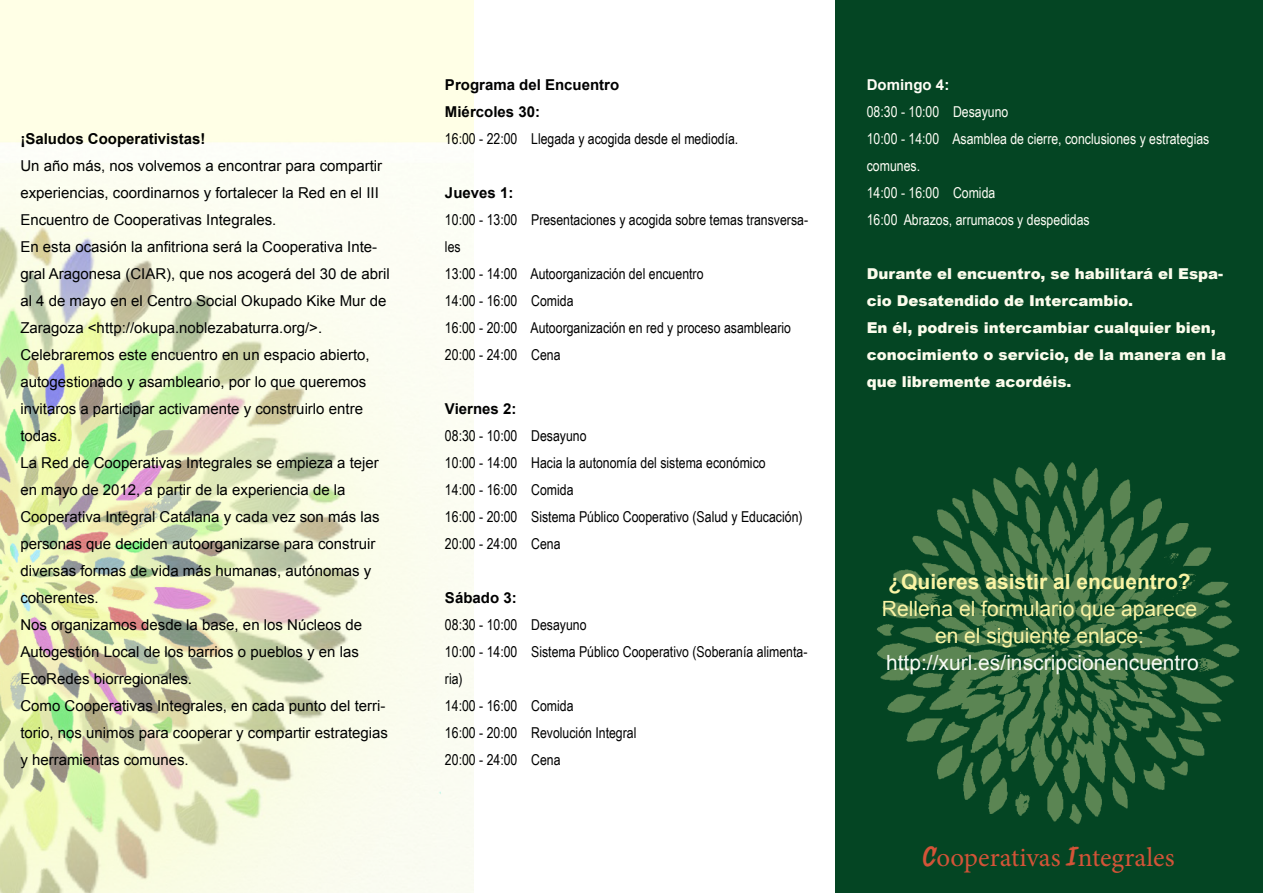
<style>
.page{position:relative;width:1263px;height:893px;background:#fff}
.page>*{position:absolute;margin:0;border:0;box-sizing:border-box;transform-origin:0 0}
.t1{font:27px "Minion Pro";color:#d35438}
.t2{font:21px/27px "Arial";color:#faf4a5;text-align:center}
.t3{font:21px "Arial";color:#f8fbf4}
.t4{font:700 21px "Arial";color:#faf4a5}
.t5{font:15px/27px "Arial";color:#000101}
.t6{font:15px/27px "Arial Narrow";color:#000101}
.t7{font:900 15px/27px "Arial";color:#fcfcec}
.t8{font:15px/27px "Arial Narrow";color:#fffef6}
.t9{font:700 15px/27px "Arial";color:#000101}
.t10{font:700 15px "Arial";color:#fffef6}
.s1{font-family:"Frankentype Personal Use Only"}
</style>
<div class="page">
<img style="left:0;top:0;width:474px;height:893px">
<div style="left:836px;top:0;width:427px;height:893px;background:#044523"></div>
<img style="left:835px;top:298px;width:405px;height:595px">
<p class="t9" style="left:20px;top:126px;width:187px">¡Saludos Cooperativistas!</p>
<p class="t5" style="left:20px;top:153px;width:371px">Un año más, nos volvemos a encontrar para compartir experiencias, coordinarnos y fortalecer la Red en el III Encuentro de Cooperativas Integrales.<br>En esta ocasión la anfitriona será la Cooperativa Inte&shy;gral Aragonesa (CIAR), que nos acogerá del 30 de abril al 4 de mayo en el Centro Social Okupado Kike Mur de Zaragoza &lt;http://okupa.noblezabaturra.org/&gt;.<br>Celebraremos este encuentro en un espacio abierto, autogestionado y asambleario, por lo que queremos invitaros a participar activamente y construirlo entre todas.<br>La Red de Cooperativas Integrales se empieza a tejer en mayo de 2012, a partir de la experiencia de la Cooperativa Integral Catalana y cada vez son más las personas que deciden autoorganizarse para construir diversas formas de vida más humanas, autónomas y coherentes.<br>Nos organizamos desde la base, en los Núcleos de Autogestión Local de los barrios o pueblos y en las EcoRedes biorregionales.<br>Como Cooperativas Integrales, en cada punto del terri&shy;torio, nos unimos para cooperar y compartir estrategias y herramientas comunes.</p>
<p class="t9" style="left:445px;top:72px;width:176px">Programa del Encuentro<br>Miércoles 30:</p>
<p class="t6" style="left:445px;top:125px;width:295px">16:00 - 22:00 Llegada y acogida desde el mediodía.</p>
<p class="t9" style="left:445px;top:180px;width:70px">Jueves 1:</p>
<p class="t6" style="left:445px;top:206px;width:365px">10:00 - 13:00 Presentaciones y acogida sobre temas transversa&shy;les<br>13:00 - 14:00 Autoorganización del encuentro<br>14:00 - 16:00 Comida<br>16:00 - 20:00 Autoorganización en red y proceso asambleario 20:00 - 24:00 Cena</p>
<p class="t9" style="left:445px;top:396px;width:73px">Viernes 2:</p>
<p class="t6" style="left:445px;top:422px;width:359px">08:30 - 10:00 Desayuno<br>10:00 - 14:00 Hacia la autonomía del sistema económico<br>14:00 - 16:00 Comida<br>16:00 - 20:00 Sistema Público Cooperativo (Salud y Educación)<br>20:00 - 24:00 Cena</p>
<p class="t9" style="left:445px;top:585px;width:73px">Sábado 3:</p>
<p class="t6" style="left:445px;top:611px;width:364px">08:30 - 10:00 Desayuno<br>10:00 - 14:00 Sistema Público Cooperativo (Soberanía alimenta&shy;ria)<br>14:00 - 16:00 Comida<br>16:00 - 20:00 Revolución Integral<br>20:00 - 24:00 Cena</p>
<p class="t10" style="left:867px;top:75px;width:84px">Domingo 4:</p>
<p class="t8" style="left:867px;top:98px;width:344px">08:30 - 10:00 Desayuno<br>10:00 - 14:00 Asamblea de cierre, conclusiones y estrategias comunes.<br>14:00 - 16:00 Comida<br>16:00 Abrazos, arrumacos y despedidas</p>
<p class="t7" style="left:867px;top:260px;width:361px">Durante el encuentro, se habilitará el Espa&shy;cio Desatendido de Intercambio.<br>En él, podreis intercambiar cualquier bien, conocimiento o servicio, de la manera en la que libremente acordéis.</p>
<h2 class="t4" style="left:888px;top:567px;width:304px">¿Quieres asistir al encuentro?</h2>
<h2 class="t2" style="left:882px;top:595px;width:317px">Rellena el formulario que aparece en el siguiente enlace:</h2>
<h2 class="t3" style="left:886px;top:648px;width:314px">http://xurl.es/inscripcionencuentro</h2>
<h1 class="t1" style="left:924px;top:839px;width:252px"><span class="s1">C</span>ooperativas <span class="s1">I</span>ntegrales</h1>
</div>
